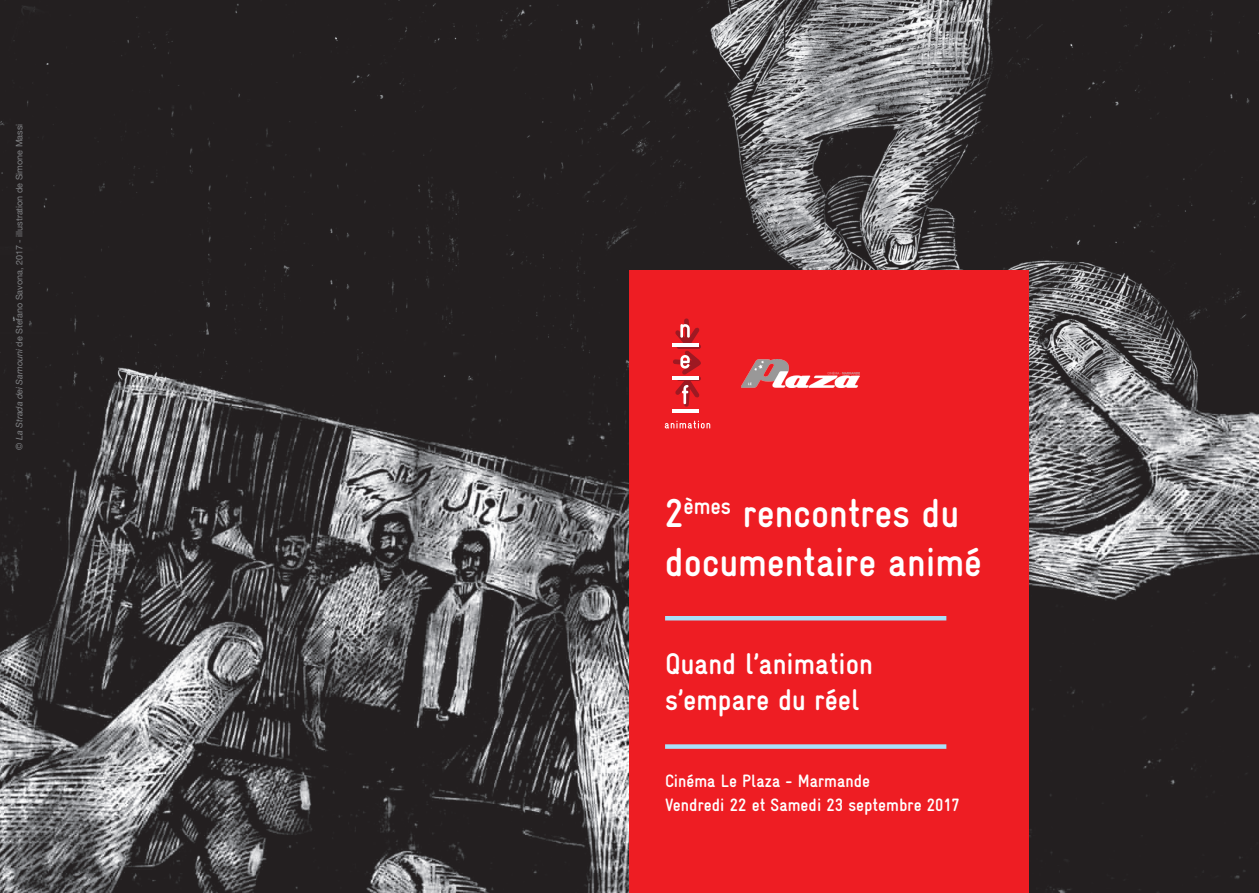
<style>
.page{position:relative;width:1259px;height:893px;background:#fff}
.page>*{position:absolute;margin:0;border:0;box-sizing:border-box;transform-origin:0 0}
.t1{font:700 40.5px/48.6px "Gravur Condensed";color:#fff}
.t2{font:700 30px/36px "Gravur Condensed";color:#fff}
.t3{font:700 18px "Gravur Condensed";color:#fff}
.t4{font:9px "Helvetica Neue";color:#808285}
.s1{font-style:italic}
</style>
<div class="page">
<img style="left:0;top:0;width:1259px;height:893px">
<div style="left:629px;top:270px;width:399px;height:623px;background:#ee1d23"></div>
<hr style="left:672px;top:343px;width:27px;height:4px;background:#fff">
<hr style="left:672px;top:376px;width:27px;height:4px;background:#fff">
<hr style="left:672px;top:409px;width:27px;height:4px;background:#fff">
<svg style="left:673px;top:318px;width:28px;height:89px"></svg>
<svg style="left:665px;top:421px;width:45px;height:7px"></svg>
<div style="left:665px;top:744px;width:281px;height:5px;background:#aae0f9"></div>
<hr style="left:665px;top:616px;width:281px;height:4px;background:#aae0f9">
<img style="left:741px;top:359px;width:118px;height:29px">
<p class="t4" style="left:13px;top:450px;width:328px;rotate:-90deg">© <span class="s1">La Strada dei Samouni</span> de Stefano Savona, 2017 - illustration de Simone Massi</p>
<p class="t1" style="left:665px;top:489px;width:318px">2<sup>èmes</sup> rencontres du documentaire animé</p>
<p class="t2" style="left:665px;top:645px;width:209px">Quand l’animation s’empare du réel</p>
<p class="t3" style="left:665px;top:771px;width:206px">Cinéma Le Plaza - Marmande</p>
<p class="t3" style="left:665px;top:795px;width:296px">Vendredi 22 et Samedi 23 septembre 2017</p>
</div>
